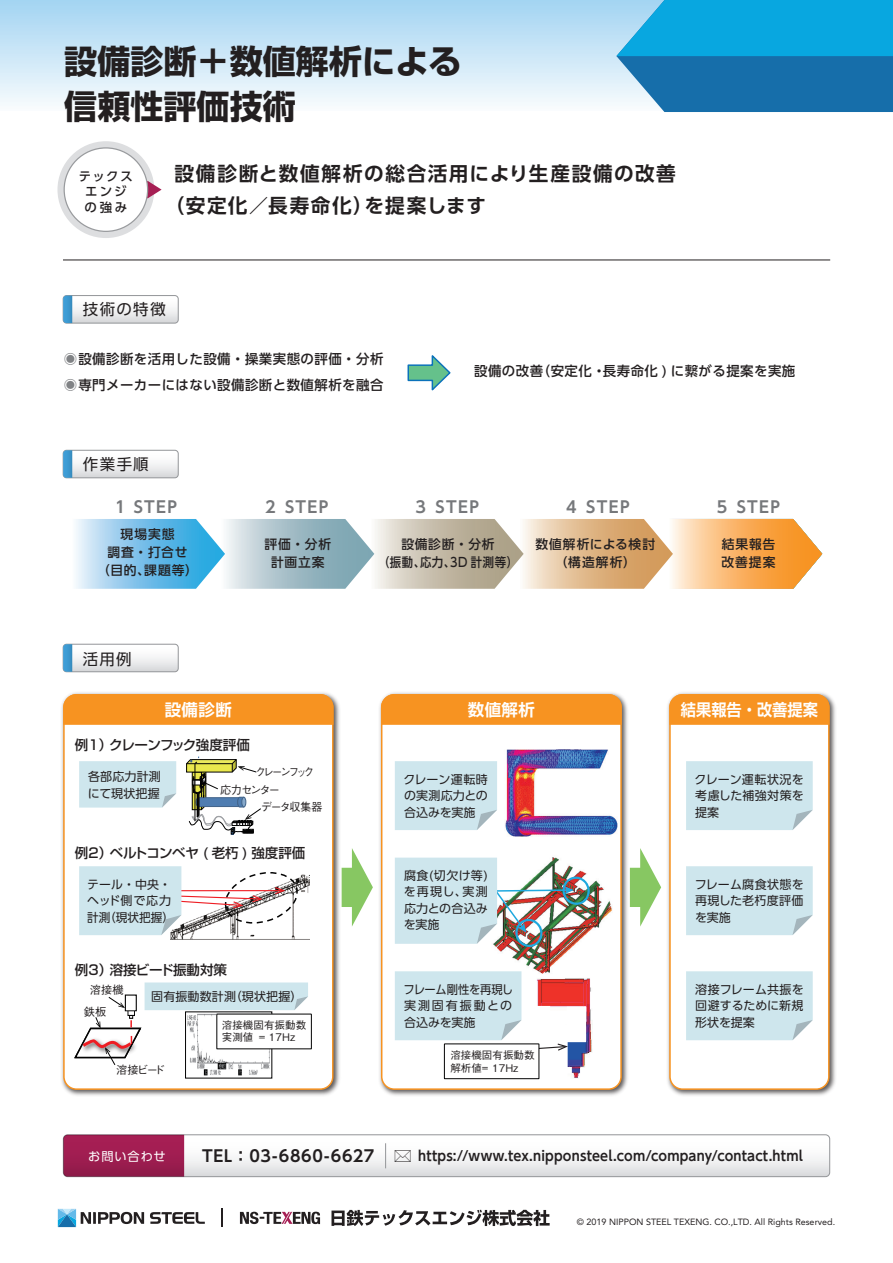
<style>
.page{position:relative;width:893px;height:1263px;background:#fff}
.page>*{position:absolute;margin:0;border:0;box-sizing:border-box;transform-origin:0 0}
.t1{font:700 33.15px/44.7px "Shin Go Pro";color:#231f20}
.t2{font:700 19.65px/32px "UD Shin Go Pro De";letter-spacing:.075em;color:#231f20}
.t3{font:700 16.5px "Shin Go Pro De";letter-spacing:.01em;color:#fff;scale:.92 1}
.t4{font:700 16.5px "Shin Go Pro De";letter-spacing:.01em;color:#fff}
.t5{font:700 15.9px "UD Shin Go Pro De";letter-spacing:.085em;color:#76787b}
.t6{font:700 15.9px "UD Shin Go Pro De";letter-spacing:.045em;color:#231f20}
.t7{font:15.45px "UD Shin Go Pro";letter-spacing:.085em;color:#231f20}
.t8{font:700 13.65px "UD Shin Go Pro De";letter-spacing:.015em;color:#231f20;scale:.95 1}
.t9{font:500 13.5px "Shin Go Pro";letter-spacing:-.03em;color:#231f20}
.t10{font:500 13.5px "Shin Go Pro";letter-spacing:-.01em;color:#231f20}
.t11{font:500 13.35px/25.5px "UD Shin Go Pro";letter-spacing:.035em;color:#231f20}
.t12{font:500 12.75px/18px "UD Shin Go Pro";letter-spacing:.065em;color:#231f20;text-align:center}
.t13{font:500 12.45px/15.5px "UD Shin Go Pro";letter-spacing:.17em;color:#231f20;text-align:center}
.t14{font:12.15px "UD Shin Go Pro";letter-spacing:.08em;color:#fff}
.t15{font:12px/16.5px "UD Shin Go Pro";letter-spacing:.01em;color:#231f20;text-align:justify}
.t16{font:12px/16.5px "UD Shin Go Pro";letter-spacing:.01em;color:#231f20;text-align:justify;scale:.94 1}
.t17{font:500 11.25px "Gothic BBB Pro";letter-spacing:-.135em;color:#231f20}
.t18{font:500 11.25px "Gothic BBB Pro";letter-spacing:-.215em;color:#231f20;scale:.91 1}
.t19{font:500 10.5px/12.6px "Gothic BBB Pro";color:#231f20}
.t20{font:9px "Avenir LT Std";color:#231f20}
.s1{color:#808285}
</style>
<div class="page">
<div style="left:0;top:0;width:893px;height:111px;background:linear-gradient(to bottom,#a2d4f2,#f9fcfd)"></div>
<svg style="left:616px;top:0;width:277px;height:112px;background:#1f92c9"></svg>
<svg style="left:240px;top:1212px;width:80px;height:12px"></svg>
<svg style="left:331px;top:1210px;width:219px;height:16px"></svg>
<svg style="left:58px;top:1209px;width:86px;height:18px"></svg>
<svg style="left:150px;top:1212px;width:55px;height:12px"></svg>
<svg style="left:222px;top:1208px;width:1px;height:19px"></svg>
<div style="left:63px;top:295px;width:116px;height:28px;border:1px solid #939598;border-radius:3px"></div>
<svg style="left:63px;top:296px;width:115px;height:27px"></svg>
<svg style="left:63px;top:644px;width:115px;height:28px"></svg>
<div style="left:63px;top:1134px;width:767px;height:43px;border:1px solid #939598;border-radius:4px"></div>
<svg style="left:60px;top:143px;width:92px;height:93px"></svg>
<div style="left:57px;top:141px;width:97px;height:97px;border:4px solid #dddee0;border-radius:50%"></div>
<svg style="left:147px;top:181px;width:15px;height:17px"></svg>
<div style="left:64px;top:148px;width:84px;height:83px;background:#fff;border-radius:50%"></div>
<hr style="left:63px;top:260px;width:767px;height:1px;background:#231f20">
<svg style="left:630px;top:848px;width:31px;height:78px"></svg>
<svg style="left:342px;top:848px;width:31px;height:78px"></svg>
<svg style="left:407px;top:355px;width:44px;height:36px"></svg>
<svg style="left:63px;top:450px;width:115px;height:28px"></svg>
<svg style="left:76px;top:519px;width:746px;height:70px;background:#c7c4b4"></svg>
<img style="left:379px;top:692px;width:251px;height:404px">
<div style="left:382px;top:695px;width:239px;height:394px;background:#fff;border-radius:13px"></div>
<div style="left:381px;top:694px;width:241px;height:396px;border:2px solid #f79321;border-radius:13px"></div>
<svg style="left:380px;top:693px;width:243px;height:32px;background:#f5972b"></svg>
<img style="left:480px;top:857px;width:132px;height:114px">
<img style="left:539px;top:978px;width:53px;height:100px">
<div style="left:395px;top:761px;width:102px;height:69px;background:#cee6ed"></div>
<div style="left:444px;top:1043px;width:95px;height:36px;border:1px solid #030303"></div>
<svg style="left:395px;top:971px;width:173px;height:84px"></svg>
<img style="left:61px;top:692px;width:281px;height:404px">
<div style="left:64px;top:695px;width:269px;height:394px;background:#fff;border-radius:13px"></div>
<div style="left:63px;top:694px;width:271px;height:396px;border:2px solid #f79321;border-radius:13px"></div>
<svg style="left:62px;top:693px;width:272px;height:32px;background:#f6972b"></svg>
<div style="left:79px;top:761px;width:97px;height:46px;background:#cee6ed"></div>
<svg style="left:186px;top:756px;width:75px;height:78px"></svg>
<img style="left:171px;top:874px;width:138px;height:65px">
<img style="left:197px;top:1066px;width:76px;height:11px">
<div style="left:216px;top:1014px;width:96px;height:35px;border:1px solid #030303"></div>
<svg style="left:74px;top:982px;width:234px;height:84px"></svg>
<svg style="left:79px;top:866px;width:221px;height:69px"></svg>
<img style="left:667px;top:692px;width:169px;height:404px">
<div style="left:670px;top:695px;width:159px;height:394px;background:#fff;border-radius:13px"></div>
<div style="left:669px;top:694px;width:160px;height:396px;border:2px solid #f79321;border-radius:13px"></div>
<svg style="left:668px;top:693px;width:162px;height:32px;background:#f5972c"></svg>
<div style="left:686px;top:761px;width:127px;height:69px;background:#cee6ed"></div>
<div style="left:686px;top:866px;width:127px;height:69px;background:#cee6ed"></div>
<div style="left:686px;top:971px;width:127px;height:69px;background:#cee6ed"></div>
<svg style="left:395px;top:858px;width:195px;height:89px"></svg>
<img style="left:505px;top:750px;width:112px;height:86px">
<svg style="left:63px;top:1135px;width:767px;height:42px"></svg>
<h1 class="t1" style="left:64px;top:35px;width:399px">設備診断＋数値解析による信頼性評価技術</h1>
<p class="t13" style="left:79px;top:168px;width:56px">テックスエンジの強み</p>
<h2 class="t2" style="left:165px;top:157px;width:513px;text-indent:10px">設備診断と数値解析の総合活用により生産設備の改善（安定化／長寿命化）を提案します</h2>
<p class="t7" style="left:83px;top:297px;width:85px">技術の特徴</p>
<p class="t11" style="left:64px;top:346px;width:321px"><span class="s1">◉</span>設備診断を活用した設備・操業実態の評価・分析<span class="s1">◉</span>専門メーカーにはない設備診断と数値解析を融合</p>
<p class="t11" style="left:474px;top:358px;width:323px">設備の改善（安定化・長寿命化 ) に繋がる提案を実施</p>
<p class="t7" style="left:83px;top:451px;width:68px">作業手順</p>
<h3 class="t5" style="left:115px;top:494px;width:63px">1 STEP</h3>
<h3 class="t5" style="left:265px;top:494px;width:65px">2 STEP</h3>
<h3 class="t5" style="left:416px;top:494px;width:65px">3 STEP</h3>
<h3 class="t5" style="left:566px;top:494px;width:65px">4 STEP</h3>
<h3 class="t5" style="left:717px;top:494px;width:65px">5 STEP</h3>
<p class="t12" style="left:97px;top:525px;width:102px">現場実態<br>調査・打合せ<br>（目的、課題等）</p>
<p class="t12" style="left:264px;top:535px;width:68px">評価・分析計画立案</p>
<p class="t12" style="left:378px;top:535px;width:141px">設備診断・分析<br>（振動、応力、3D 計測等）</p>
<p class="t12" style="left:535px;top:535px;width:121px">数値解析による検討（構造解析）</p>
<p class="t12" style="left:722px;top:535px;width:55px;text-align:left">結果報告改善提案</p>
<p class="t7" style="left:83px;top:646px;width:50px">活用例</p>
<h3 class="t4" style="left:165px;top:696px;width:69px">設備診断</h3>
<p class="t9" style="left:75px;top:734px;width:177px">例１）クレーンフック強度評価</p>
<p class="t15" style="left:88px;top:768px;width:75px">各部応力計測にて現状把握</p>
<p class="t18" style="left:255px;top:763px;width:66px">クレーンフック</p>
<p class="t17" style="left:261px;top:798px;width:63px">データ収集器</p>
<p class="t17" style="left:220px;top:780px;width:61px">応力センター</p>
<p class="t9" style="left:75px;top:842px;width:232px">例２）ベルトコンベヤ ( 老朽 ) 強度評価</p>
<p class="t15" style="left:87px;top:875px;width:88px;text-align:left">テール・中央・ヘッド側で応力計測（現状把握）</p>
<p class="t10" style="left:75px;top:958px;width:154px">例３）溶接ビード振動対策</p>
<p class="t17" style="left:90px;top:981px;width:35px">溶接機</p>
<p class="t17" style="left:84px;top:1003px;width:24px">鉄板</p>
<p class="t15" style="left:151px;top:987px;width:153px">固有振動数計測（現状把握）</p>
<p class="t19" style="left:222px;top:1018px;width:86px;line-height:12px">溶接機固有振動数実測値 = 17Hz</p>
<p class="t17" style="left:116px;top:1060px;width:51px">溶接ビード</p>
<p class="t14" style="left:88px;top:1147px;width:79px">お問い合わせ</p>
<h3 class="t6" style="left:202px;top:1143px;width:174px">TEL：03-6860-6627</h3>
<h3 class="t4" style="left:468px;top:696px;width:69px">数値解析</h3>
<p class="t15" style="left:403px;top:770px;width:86px">クレーン運転時の実測応力との合込みを実施</p>
<p class="t15" style="left:404px;top:867px;width:86px">腐食(切欠け等)を再現し、実測応力との合込みを実施</p>
<p class="t16" style="left:404px;top:980px;width:118px">フレーム剛性を再現し実測固有振動との合込みを実施</p>
<p class="t19" style="left:450px;top:1047px;width:85px">溶接機固有振動数解析値= 17Hz</p>
<h3 class="t3" style="left:681px;top:696px;width:150px">結果報告・改善提案</h3>
<p class="t15" style="left:695px;top:770px;width:111px">クレーン運転状況を考慮した補強対策を提案</p>
<p class="t15" style="left:695px;top:875px;width:111px">フレーム腐食状態を再現した老朽度評価を実施</p>
<p class="t15" style="left:695px;top:980px;width:110px">溶接フレーム共振を回避するために新規形状を提案</p>
<p class="t8" style="left:418px;top:1144px;width:406px">https://www.tex.nipponsteel.com/company/contact.html</p>
<p class="t20" style="left:577px;top:1216px;width:260px">© 2019 NIPPON STEEL TEXENG. CO.,LTD. All Rights Reserved.</p>
</div>
